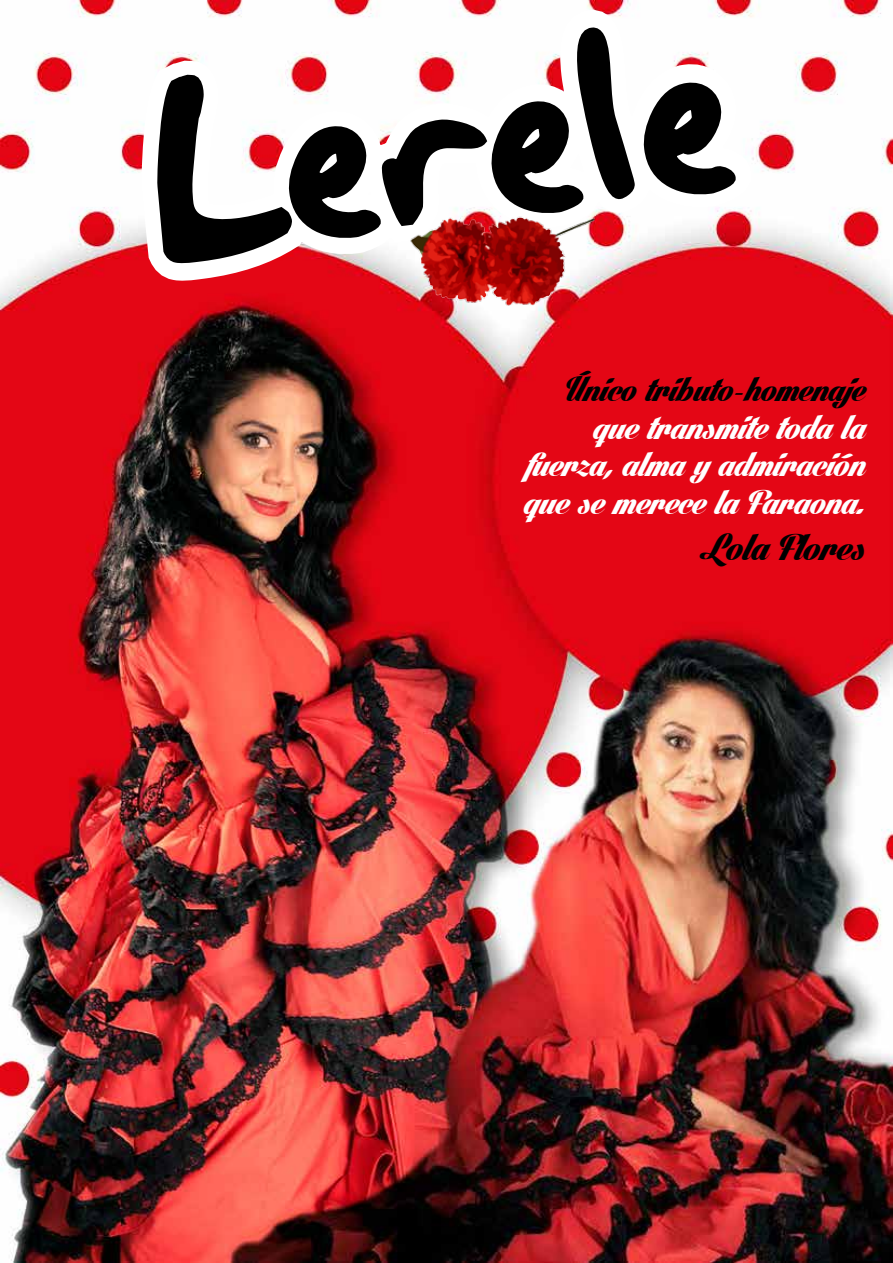
<style>
.page{position:relative;width:893px;height:1263px;background:#fff}
.page>*{position:absolute;margin:0;border:0;box-sizing:border-box;transform-origin:0 0}
.t1{font:39px "Lighthouse Personal Use";color:#000}
.t2{font:36px/37.5px "Lighthouse Personal Use";color:#fff;text-align:justify}
.t3{font:36px "Lighthouse Personal Use";color:#000}
</style>
<div class="page">
<img style="left:0;top:0;width:893px;height:1263px">
<svg style="left:120px;top:0;width:662px;height:308px"></svg>
<svg style="left:153px;top:25px;width:587px;height:244px"></svg>
<img style="left:395px;top:180px;width:203px;height:152px">
<p class="t3" style="left:567px;top:369px;width:306px">Único tributo-homenaje</p>
<p class="t2" style="left:524px;top:408px;width:343px;text-indent:70px">que transmite toda la fuerza, alma y admiración que se merece la Faraona.</p>
<p class="t1" style="left:700px;top:525px;width:167px">Lola Flores</p>
</div>
